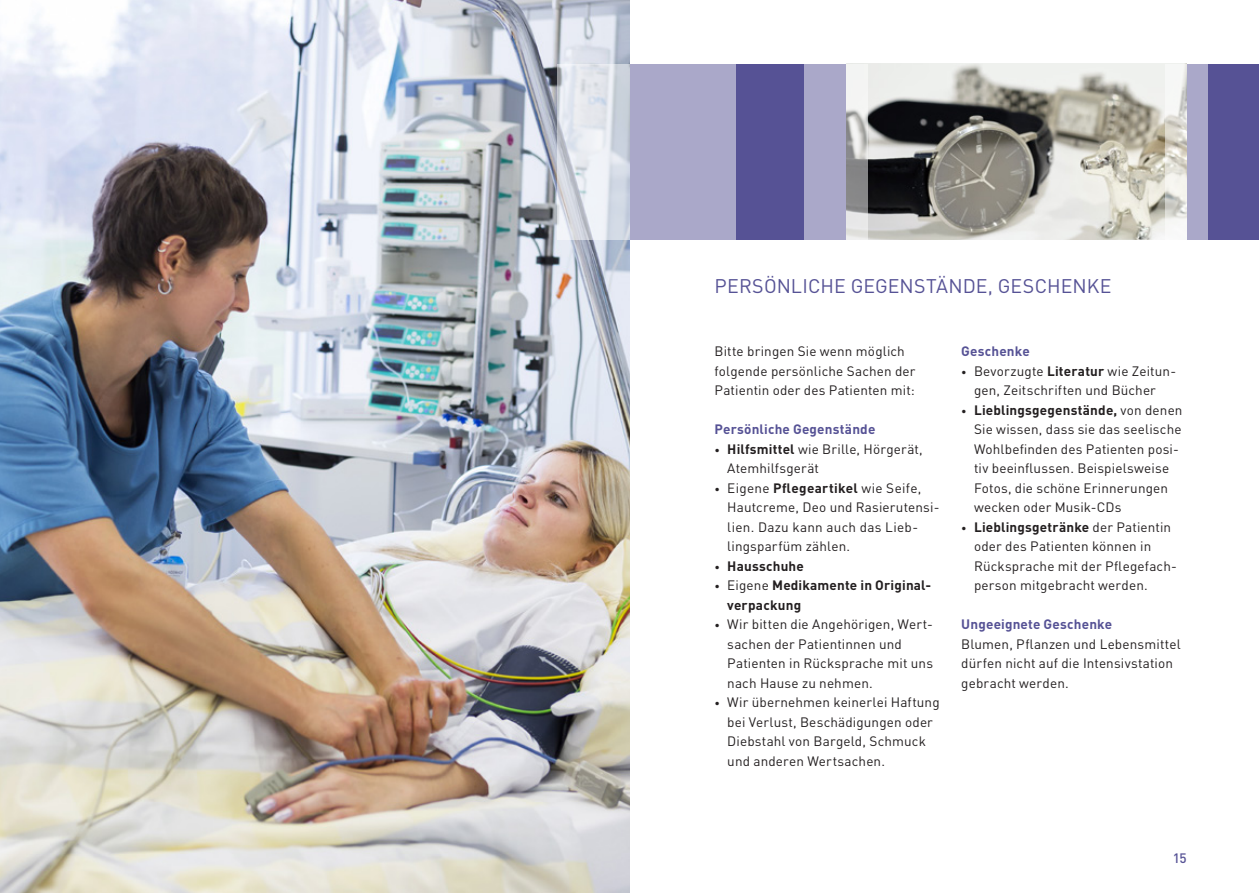
<style>
.page{position:relative;width:1259px;height:893px;background:#fff}
.page>*{position:absolute;margin:0;border:0;box-sizing:border-box;transform-origin:0 0}
.t1{font:19.5px "DIN Pro";letter-spacing:.005em;color:#565295}
.t2{font:13.5px/19.5px "DIN Pro";letter-spacing:.01em;color:#231f20}
.t3{font:700 13.5px "DIN Pro";letter-spacing:.015em;color:#565295}
.t4{font:700 13.5px/19.5px "DIN Pro";letter-spacing:.015em;color:#231f20}
.t5{font:500 13.5px "DIN Pro";color:#565295}
.s1{font-size:10.5px}
.s2{font-weight:700}
.s3{font-weight:400;font-size:10.5px}
.s4{font-weight:400}
</style>
<div class="page">
<div style="left:629px;top:64px;width:630px;height:175px;background:#565295"></div>
<img style="left:867px;top:64px;width:298px;height:175px">
<img style="left:0;top:0;width:629px;height:893px">
<svg style="left:557px;top:64px;width:179px;height:175px;background:#bebed5"></svg>
<svg style="left:804px;top:64px;width:63px;height:175px;background:#b2b1c6"></svg>
<svg style="left:1165px;top:64px;width:43px;height:175px;background:#c8c7d4"></svg>
<h1 class="t1" style="left:714px;top:273px;width:398px">PERSÖNLICHE GEGENSTÄNDE, GESCHENKE</h1>
<p class="t2" style="left:714px;top:341px;width:202px">Bitte bringen Sie wenn möglich folgende persönliche Sachen der<br>Patientin oder des Patienten mit:</p>
<p class="t3" style="left:714px;top:420px;width:162px">Persönliche Gegenstände</p>
<p class="t2" style="left:727px;top:439px;width:197px;text-indent:-13px"><span class="s1">•</span> <span class="s2">Hilfsmittel</span> wie Brille, Hörgerät,<br>Atemhilfsgerät</p>
<p class="t2" style="left:727px;top:478px;width:214px;text-indent:-13px"><span class="s1">•</span> Eigene <span class="s2">Pflegeartikel</span> wie Seife,<br>Hautcreme, Deo und Rasierutensi&shy;lien. Dazu kann auch das Lieb&shy;lingsparfüm zählen.</p>
<p class="t4" style="left:714px;top:556px;width:91px"><span class="s3">•</span> Hausschuhe</p>
<p class="t4" style="left:727px;top:575px;width:205px;text-indent:-13px"><span class="s3">•</span> <span class="s4">Eigene</span> Medikamente in Original&shy;verpackung</p>
<p class="t2" style="left:727px;top:614px;width:207px;text-indent:-13px"><span class="s1">•</span> Wir bitten die Angehörigen, Wert&shy;sachen der Patientinnen und<br>Patienten in Rücksprache mit uns nach Hause zu nehmen.</p>
<p class="t2" style="left:727px;top:692px;width:214px;text-indent:-13px"><span class="s1">•</span> Wir übernehmen keinerlei Haftung bei Verlust, Beschädigungen oder<br>Diebstahl von Bargeld, Schmuck und anderen Wertsachen.</p>
<p class="t3" style="left:961px;top:342px;width:70px">Geschenke</p>
<p class="t2" style="left:961px;top:361px;width:216px;text-align:center"><span class="s1">•</span> Bevorzugte <span class="s2">Literatur</span> wie Zeitun&shy;gen, Zeitschriften und Bücher</p>
<p class="t2" style="left:974px;top:400px;width:210px;text-indent:-13px"><span class="s1">•</span> <span class="s2">Lieblingsgegenstände,</span> von denen<br>Sie wissen, dass sie das seelische<br>Wohlbefinden des Patienten posi&shy;tiv beeinflussen. Beispielsweise<br>Fotos, die schöne Erinnerungen wecken oder Musik-CDs</p>
<p class="t2" style="left:974px;top:517px;width:204px;text-indent:-13px"><span class="s1">•</span> <span class="s2">Lieblingsgetränke</span> der Patientin oder des Patienten können in<br>Rücksprache mit der Pflegefach&shy;person mitgebracht werden.</p>
<p class="t3" style="left:961px;top:615px;width:152px">Ungeeignete Geschenke</p>
<p class="t2" style="left:961px;top:634px;width:221px">Blumen, Pflanzen und Lebensmittel dürfen nicht auf die Intensivstation gebracht werden.</p>
<p class="t5" style="left:1172px;top:849px;width:16px">15</p>
</div>
